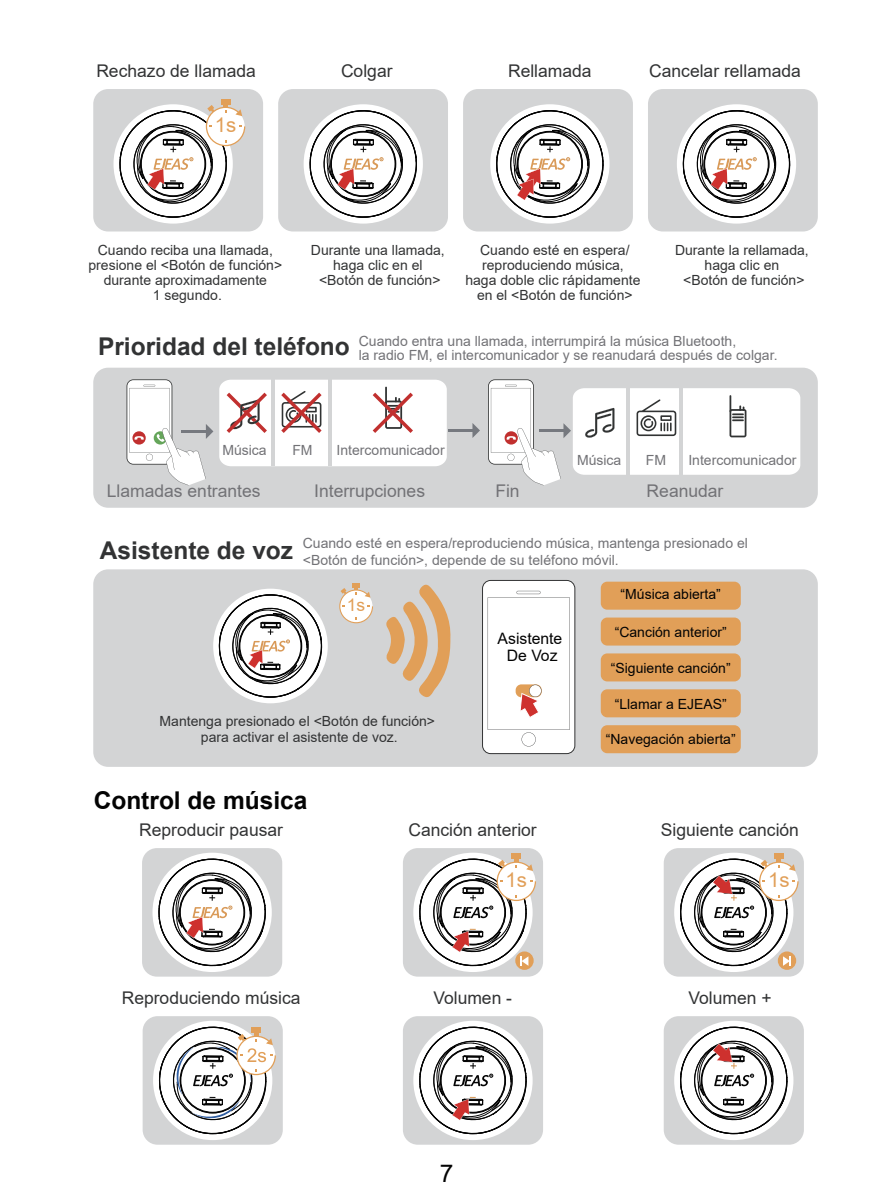
<style>
.page{position:relative;width:893px;height:1201px;background:#fff}
.page>*{position:absolute;margin:0;border:0;box-sizing:border-box;transform-origin:0 0}
.t1{font:700 24.5px "Arial";color:#323334}
.t2{font:700 24.5px "Arial";color:#030303}
.t3{font:24.5px "Arial";color:#030303}
.t4{font:20.3px "Arial";color:#e19f58}
.t5{font:17.5px "Arial";color:#323334}
.t6{font:17.5px "Arial";color:#727276}
.t7{font:17.5px "Arial";color:#e19f58}
.t8{font:15.75px/16.8px "Arial";color:#030303;text-align:center}
.t9{font:14px/15px "Arial";color:#323334;text-align:center}
.t10{font:14px/14px "Arial";color:#727276}
.t11{font:14px "Arial";color:#030303}
</style>
<div class="page">
<div style="left:93px;top:368px;width:725px;height:140px;background:#d3d4d5;border-radius:15px"></div>
<div style="left:219px;top:380px;width:228px;height:86px;background:#fff;border-radius:11px"></div>
<hr style="left:272px;top:380px;width:3px;height:86px;background:#d3d4d5">
<hr style="left:328px;top:380px;width:4px;height:86px;background:#d3d4d5">
<svg style="left:227px;top:392px;width:40px;height:41px"></svg>
<svg style="left:281px;top:391px;width:41px;height:42px"></svg>
<svg style="left:373px;top:386px;width:40px;height:47px"></svg>
<div style="left:573px;top:388px;width:227px;height:87px;background:#fff;border-radius:11px"></div>
<svg style="left:585px;top:408px;width:30px;height:30px"></svg>
<svg style="left:636px;top:399px;width:40px;height:37px"></svg>
<svg style="left:729px;top:395px;width:17px;height:42px"></svg>
<hr style="left:626px;top:388px;width:4px;height:87px;background:#d3d4d5">
<hr style="left:680px;top:388px;width:3px;height:87px;background:#d3d4d5">
<svg style="left:127px;top:379px;width:86px;height:106px"></svg>
<hr style="left:448px;top:429px;width:25px;height:3px;background:#76797f">
<svg style="left:472px;top:423px;width:8px;height:15px"></svg>
<svg style="left:488px;top:379px;width:83px;height:106px"></svg>
<div style="left:93px;top:89px;width:170px;height:142px;background:#d3d4d5;border-radius:15px"></div>
<div style="left:278px;top:89px;width:170px;height:142px;background:#d3d4d5;border-radius:15px"></div>
<div style="left:463px;top:89px;width:170px;height:142px;background:#d3d4d5;border-radius:15px"></div>
<div style="left:648px;top:89px;width:170px;height:142px;background:#d3d4d5;border-radius:15px"></div>
<div style="left:93px;top:569px;width:725px;height:198px;background:#d3d4d5;border-radius:15px"></div>
<svg style="left:482px;top:580px;width:93px;height:174px"></svg>
<svg style="left:386px;top:584px;width:65px;height:114px"></svg>
<div style="left:601px;top:581px;width:140px;height:28px;background:#e19f58;border-radius:6px"></div>
<div style="left:601px;top:617px;width:140px;height:28px;background:#e19f58;border-radius:6px"></div>
<div style="left:601px;top:653px;width:140px;height:28px;background:#e19f58;border-radius:6px"></div>
<div style="left:601px;top:689px;width:140px;height:28px;background:#e19f58;border-radius:6px"></div>
<div style="left:601px;top:725px;width:140px;height:28px;background:#e19f58;border-radius:6px"></div>
<svg style="left:339px;top:583px;width:34px;height:40px"></svg>
<div style="left:304px;top:104px;width:119px;height:120px;background:#fff;border-radius:50%"></div>
<svg style="left:307px;top:106px;width:110px;height:114px"></svg>
<div style="left:677px;top:104px;width:119px;height:120px;background:#fff;border-radius:50%"></div>
<svg style="left:680px;top:106px;width:111px;height:114px"></svg>
<div style="left:490px;top:104px;width:119px;height:120px;background:#fff;border-radius:50%"></div>
<svg style="left:493px;top:106px;width:111px;height:114px"></svg>
<div style="left:221px;top:99px;width:9px;height:5px;background:#e19f58"></div>
<svg style="left:117px;top:104px;width:128px;height:116px"></svg>
<div style="left:213px;top:588px;width:115px;height:115px;background:#fff;border-radius:50%"></div>
<svg style="left:216px;top:590px;width:107px;height:110px"></svg>
<div style="left:142px;top:848px;width:140px;height:128px;background:#d3d4d5;border-radius:15px"></div>
<div style="left:403px;top:848px;width:140px;height:128px;background:#d3d4d5;border-radius:15px"></div>
<div style="left:664px;top:848px;width:140px;height:128px;background:#d3d4d5;border-radius:15px"></div>
<div style="left:403px;top:1016px;width:140px;height:128px;background:#d3d4d5;border-radius:15px"></div>
<div style="left:664px;top:1016px;width:140px;height:128px;background:#d3d4d5;border-radius:15px"></div>
<div style="left:143px;top:1016px;width:140px;height:128px;background:#d3d4d5;border-radius:15px"></div>
<div style="left:778px;top:951px;width:18px;height:18px;background:#e19f58;border-radius:50%"></div>
<div style="left:152px;top:852px;width:120px;height:120px;background:#fff;border-radius:50%"></div>
<svg style="left:156px;top:854px;width:110px;height:114px"></svg>
<div style="left:515px;top:951px;width:19px;height:18px;background:#e19f58;border-radius:50%"></div>
<div style="left:413px;top:1020px;width:120px;height:120px;background:#fff;border-radius:50%"></div>
<svg style="left:416px;top:1022px;width:111px;height:114px"></svg>
<div style="left:674px;top:1020px;width:119px;height:120px;background:#fff;border-radius:50%"></div>
<svg style="left:677px;top:1022px;width:111px;height:114px"></svg>
<div style="left:774px;top:853px;width:9px;height:6px;background:#e19f58"></div>
<svg style="left:677px;top:854px;width:122px;height:114px"></svg>
<svg style="left:156px;top:1022px;width:120px;height:114px"></svg>
<div style="left:512px;top:853px;width:9px;height:6px;background:#e19f58"></div>
<svg style="left:416px;top:854px;width:120px;height:114px"></svg>
<p class="t5" style="left:96px;top:59px;width:161px">Rechazo de llamada</p>
<h2 class="t4" style="left:215px;top:111px;width:23px">1s</h2>
<p class="t5" style="left:341px;top:59px;width:53px">Colgar</p>
<p class="t5" style="left:508px;top:59px;width:85px">Rellamada</p>
<p class="t5" style="left:649px;top:59px;width:153px">Cancelar rellamada</p>
<p class="t9" style="left:88px;top:243px;width:195px">Cuando reciba una llamada, presione el &lt;Botón de función&gt; durante aproximadamente<br>1 segundo.</p>
<p class="t9" style="left:311px;top:243px;width:135px">Durante una llamada, haga clic en el &lt;Botón de función&gt;</p>
<p class="t10" style="left:359px;top:334px;width:420px">Cuando entra una llamada, interrumpirá la música Bluetooth,<br>la radio FM, el intercomunicador y se reanudará después de colgar.</p>
<p class="t9" style="left:465px;top:243px;width:177px">Cuando esté en espera/ reproduciendo música, haga doble clic rápidamente en el &lt;Botón de función&gt;</p>
<p class="t9" style="left:675px;top:243px;width:135px">Durante la rellamada, haga clic en<br>&lt;Botón de función&gt;</p>
<h1 class="t1" style="left:98px;top:329px;width:253px">Prioridad del teléfono</h1>
<p class="t10" style="left:222px;top:443px;width:46px">Música</p>
<p class="t10" style="left:337px;top:443px;width:110px">Intercomunicador</p>
<p class="t10" style="left:292px;top:443px;width:22px">FM</p>
<p class="t10" style="left:577px;top:453px;width:46px">Música</p>
<p class="t10" style="left:688px;top:453px;width:110px">Intercomunicador</p>
<p class="t10" style="left:646px;top:453px;width:22px">FM</p>
<p class="t6" style="left:107px;top:479px;width:155px">Llamadas entrantes</p>
<p class="t6" style="left:314px;top:479px;width:112px">Interrupciones</p>
<p class="t6" style="left:495px;top:479px;width:26px">Fin</p>
<p class="t6" style="left:647px;top:479px;width:78px">Reanudar</p>
<h1 class="t1" style="left:100px;top:533px;width:195px">Asistente de voz</h1>
<p class="t10" style="left:303px;top:534px;width:447px;line-height:16.8px">Cuando esté en espera/reproduciendo música, mantenga presionado el &lt;Botón de función&gt;, depende de su teléfono móvil.</p>
<p class="t7" style="left:347px;top:592px;width:20px">1s</p>
<p class="t9" style="left:160px;top:712px;width:277px;line-height:16.8px">Mantenga presionado el &lt;Botón de función&gt; para activar el asistente de voz.</p>
<h1 class="t2" style="left:94px;top:782px;width:215px">Control de música</h1>
<p class="t8" style="left:498px;top:630px;width:66px">Asistente<br>De Voz</p>
<p class="t11" style="left:621px;top:585px;width:102px">“Música abierta”</p>
<p class="t11" style="left:615px;top:622px;width:114px">“Canción anterior”</p>
<p class="t11" style="left:611px;top:658px;width:121px">“Siguiente canción”</p>
<p class="t11" style="left:615px;top:694px;width:114px">“Llamar a EJEAS”</p>
<p class="t11" style="left:606px;top:730px;width:131px">“Navegación abierta”</p>
<p class="t5" style="left:139px;top:817px;width:145px">Reproducir pausar</p>
<p class="t5" style="left:408px;top:817px;width:130px">Canción anterior</p>
<p class="t5" style="left:661px;top:817px;width:140px">Siguiente canción</p>
<h2 class="t4" style="left:506px;top:865px;width:23px">1s</h2>
<h2 class="t4" style="left:768px;top:865px;width:23px">1s</h2>
<p class="t5" style="left:122px;top:985px;width:180px">Reproduciendo música</p>
<p class="t5" style="left:433px;top:985px;width:80px">Volumen -</p>
<p class="t5" style="left:688px;top:985px;width:85px">Volumen +</p>
<h1 class="t3" style="left:440px;top:1156px;width:15px">7</h1>
</div>
